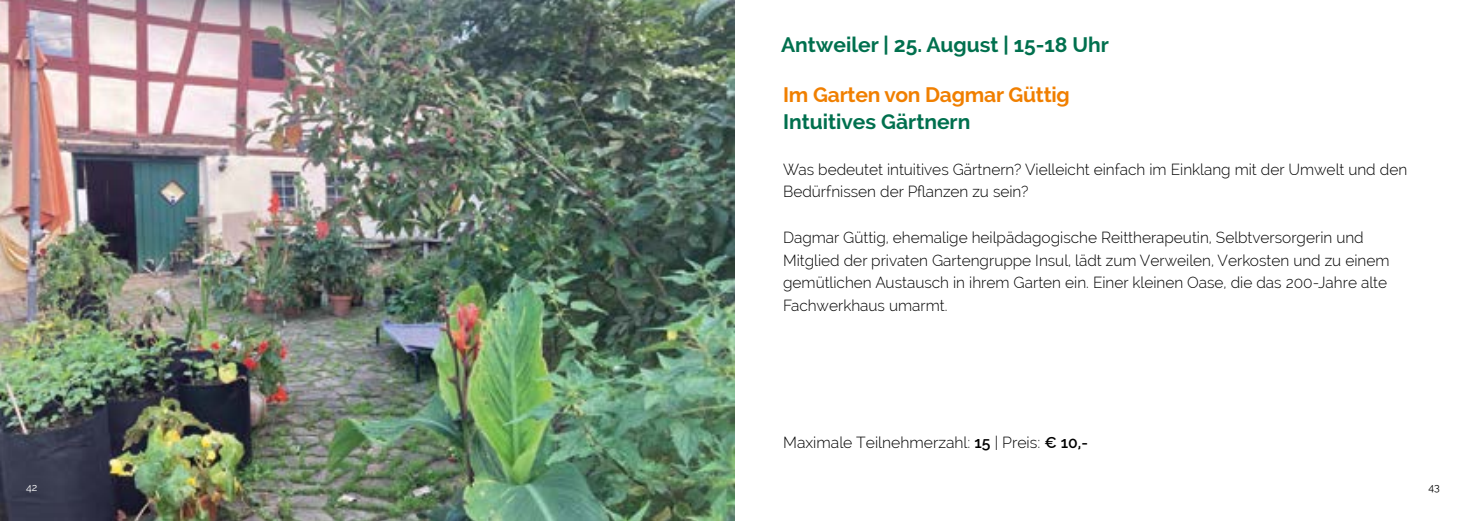
<style>
.page{position:relative;width:1469px;height:521px;background:#fff}
.page>*{position:absolute;margin:0;border:0;box-sizing:border-box;transform-origin:0 0}
.t1{font:700 21px "Raleway";color:#00704e}
.t2{font:700 21px "Raleway";letter-spacing:-.01em;color:#f07f00}
.t3{font:300 15.75px/22.8px "Raleway";color:#000}
.t4{font:10.5px "Raleway";color:#fff}
.t5{font:10.5px "Raleway";color:#000}
.s1{font-weight:600}
</style>
<div class="page">
<img style="left:0;top:0;width:734px;height:521px">
<h1 class="t1" style="left:781px;top:33px;width:329px">Antweiler | 25. August | 15-18 Uhr</h1>
<h1 class="t2" style="left:783px;top:83px;width:288px">Im Garten von Dagmar Güttig</h1>
<h1 class="t1" style="left:783px;top:110px;width:189px">Intuitives Gärtnern</h1>
<p class="t3" style="left:783px;top:158px;width:625px">Was bedeutet intuitives Gärtnern? Vielleicht einfach im Einklang mit der Umwelt und den<br>Bedürfnissen der Pflanzen zu sein?</p>
<p class="t3" style="left:783px;top:226px;width:608px">Dagmar Güttig, ehemalige heilpädagogische Reittherapeutin, Selbtversorgerin und Mitglied der privaten Gartengruppe Insul, lädt zum Verweilen, Verkosten und zu einem gemütlichen Austausch in ihrem Garten ein. Einer kleinen Oase, die das 200-Jahre alte Fachwerkhaus umarmt.</p>
<p class="t3" style="left:783px;top:431px;width:306px">Maximale Teilnehmerzahl: <span class="s1">15</span> | Preis: <span class="s1">€ 10,-</span></p>
<p class="t4" style="left:26px;top:481px;width:13px">42</p>
<p class="t5" style="left:1428px;top:481px;width:13px">43</p>
</div>
